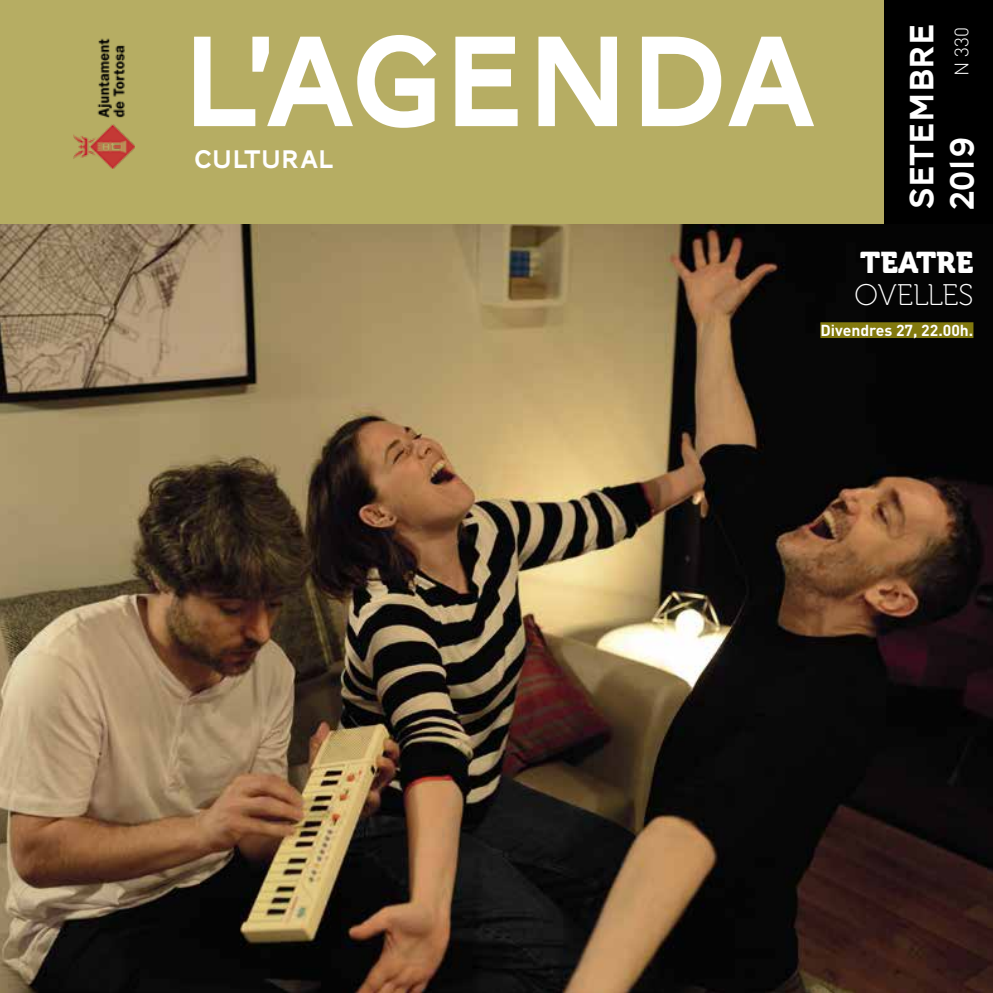
<style>
.page{position:relative;width:993px;height:993px;background:#fff}
.page>*{position:absolute;margin:0;border:0;box-sizing:border-box;transform-origin:0 0}
.t1{font:132.65px "AW Conqueror Carved One";color:#fff}
.t2{font:34.82px/40.2px "AW Conqueror Carved One";color:#fff}
.t3{font:29.75px "Museo 100";letter-spacing:-.005em;color:#fff}
.t4{font:29.75px "Museo 900";color:#fff}
.t5{font:26.25px "AW Conqueror Carved One";color:#fff}
.t6{font:300 19.25px "DIN";color:#fff}
.t7{font:700 15.75px "DIN";color:#fff}
</style>
<div class="page">
<div style="left:0;top:0;width:992px;height:227px;background:#b6ad63"></div>
<div style="left:883px;top:0;width:109px;height:227px;background:#000"></div>
<img style="left:74px;top:38px;width:60px;height:130px">
<img style="left:0;top:224px;width:992px;height:768px">
<div style="left:820px;top:322px;width:153px;height:16px;background:#82790e"></div>
<h1 class="t1" style="left:181px;top:22px;width:635px">L’AGENDA</h1>
<h3 class="t5" style="left:194px;top:147px;width:141px">CULTURAL</h3>
<h2 class="t2" style="left:904px;top:210px;width:189px;rotate:-90deg">setembre<br>2019</h2>
<p class="t6" style="left:949px;top:76px;width:50px;rotate:-90deg">N 330</p>
<h3 class="t4" style="left:860px;top:246px;width:115px">TEATRE</h3>
<h3 class="t3" style="left:854px;top:279px;width:120px">OVELLES</h3>
<p class="t7" style="left:820px;top:320px;width:154px">Divendres 27, 22.00h.</p>
</div>
